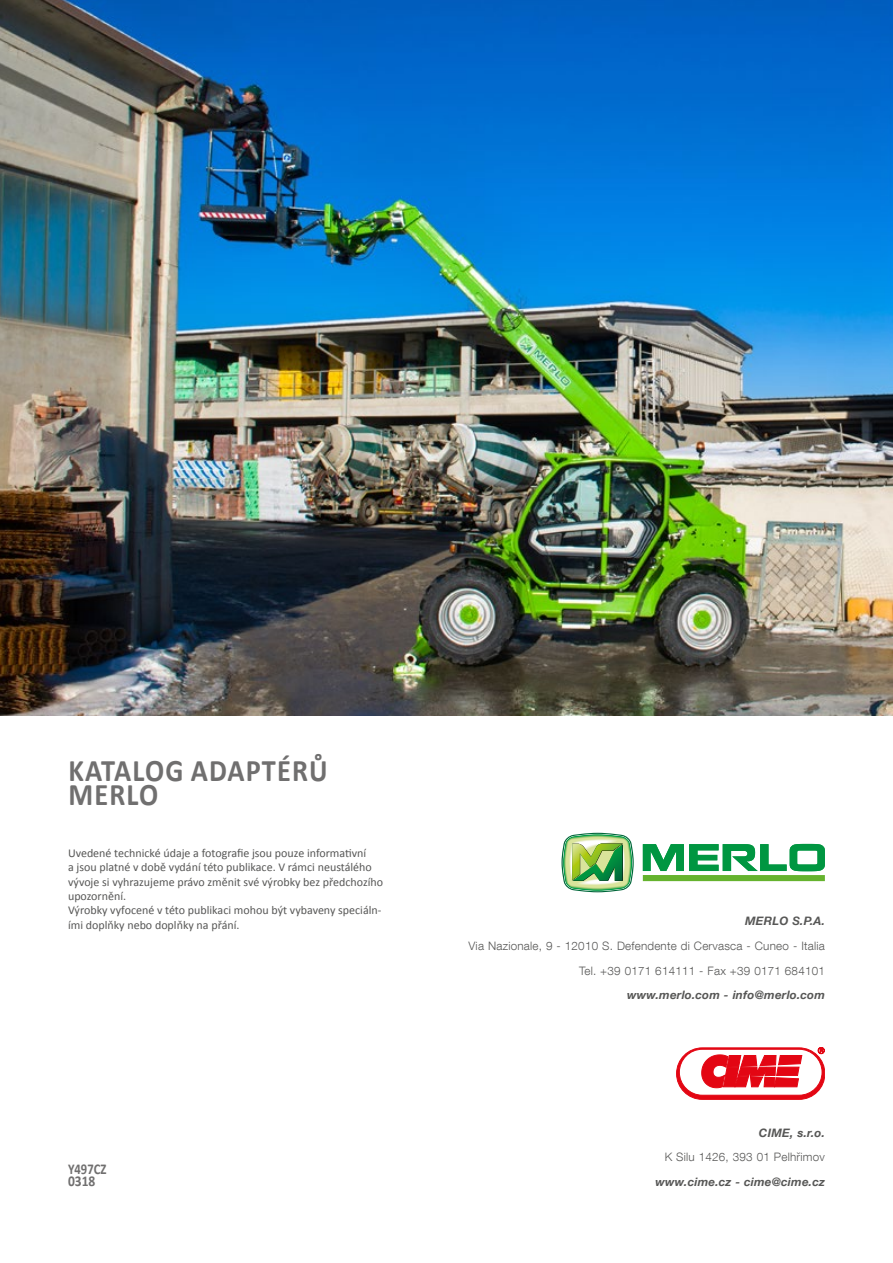
<style>
.page{position:relative;width:893px;height:1263px;background:#fff}
.page>*{position:absolute;margin:0;border:0;box-sizing:border-box;transform-origin:0 0}
.t1{font:700 34.95px/32px "Calibri";color:#706f6f;scale:.9 1}
.t2{font:700 31.5px/24px "Calibri";letter-spacing:.04em;color:#706f6f;scale:.9 1}
.t3{font:700 15px/12px "Calibri";color:#706f6f;scale:.84 1}
.t4{font:12px/14.4px "Calibri";color:#575756}
.t5{font:11.7px/14px "Calibri";color:#575756}
.t6{font:300 11.7px/24.8px "Helvetica Neue LT Com";letter-spacing:.02em;color:#575756;text-align:right}
.t7{font:italic 700 11.7px "Helvetica Neue LT Com";letter-spacing:.02em;color:#575756}
</style>
<div class="page">
<div style="left:643px;top:875px;width:182px;height:6px;background:#65b32e"></div>
<svg style="left:643px;top:844px;width:182px;height:27px"></svg>
<svg style="left:561px;top:833px;width:73px;height:59px;background:#95c581"></svg>
<svg style="left:676px;top:1047px;width:149px;height:52px"></svg>
<img style="left:0;top:0;width:893px;height:715px">
<h2 class="t2" style="left:69px;top:759px;width:289px">KATALOG ADAPTÉRŮ<br>MERLO</h2>
<h1 class="t1" style="left:91px;top:759px;width:213px">Nový Compact<br>P27.6</h1>
<p class="t4" style="left:68px;top:846px;width:317px">Uvedené technické údaje a fotografie jsou pouze informativní<br>a jsou platné v době vydání této publikace. V rámci neustálého vývoje si vyhrazujeme právo změnit své výrobky bez předchozího upozornění.<br>Výrobky vyfocené v této publikaci mohou být vybaveny speciáln&shy;ími doplňky nebo doplňky na přání.</p>
<p class="t5" style="left:91px;top:856px;width:293px">Uvedené technické údaje a další informace jsou platné v době vydání této brožury a jsou pouze informativní.</p>
<p class="t5" style="left:91px;top:898px;width:178px">výrobky bez předchozího upozornění.</p>
<p class="t3" style="left:68px;top:1162px;width:47px">Y497CZ<br>0318</p>
<p class="t7" style="left:745px;top:913px;width:81px">MERLO S.P.A.</p>
<p class="t6" style="left:468px;top:933px;width:358px">Via Nazionale, 9 - 12010 S. Defendente di Cervasca - Cuneo - Italia<br>Tel. +39 0171 614111 - Fax +39 0171 684101</p>
<p class="t7" style="left:627px;top:988px;width:199px">www.merlo.com - info@merlo.com</p>
<p class="t7" style="left:759px;top:1125px;width:68px">CIME, s.r.o.</p>
<p class="t6" style="left:665px;top:1144px;width:162px">K Silu 1426, 393 01 Pelhřimov</p>
<p class="t7" style="left:656px;top:1174px;width:171px">www.cime.cz - cime@cime.cz</p>
</div>
